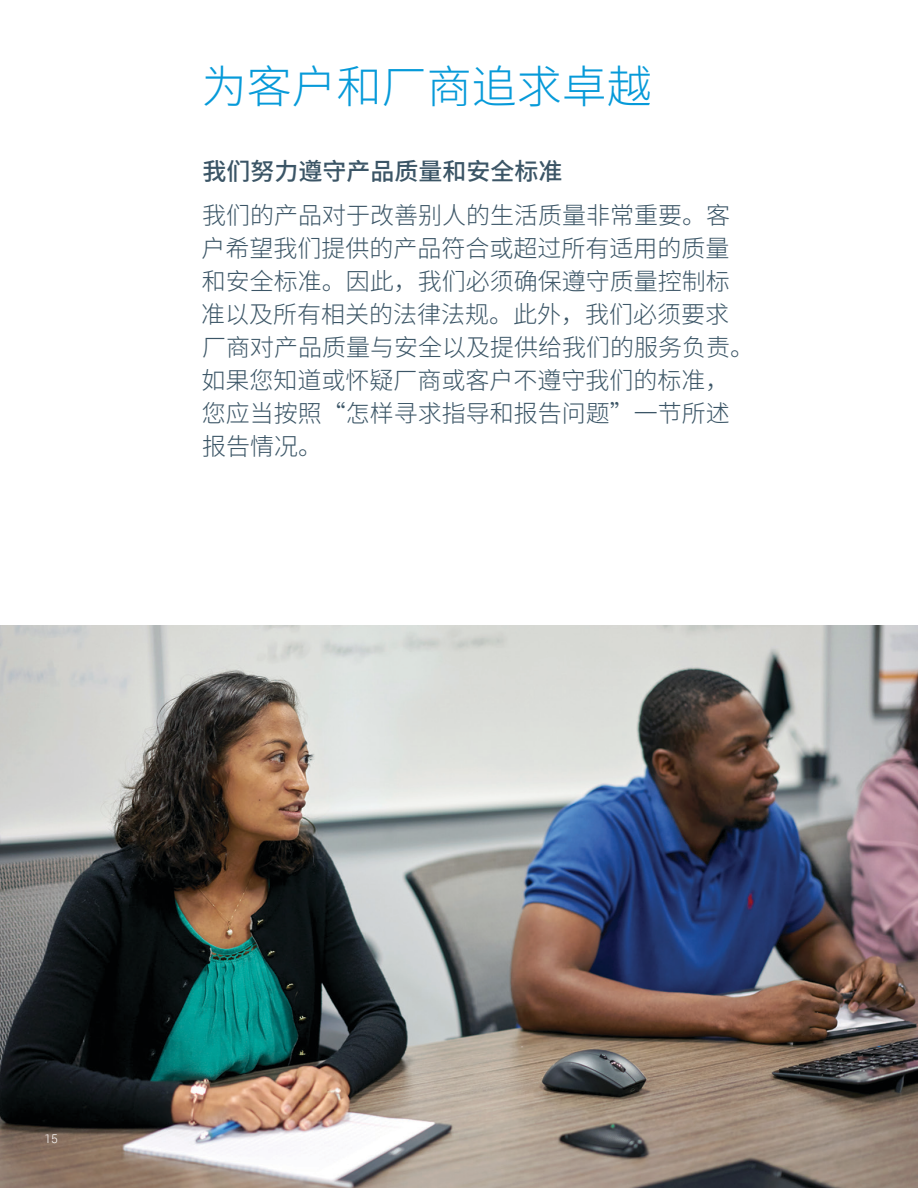
<style>
.page{position:relative;width:918px;height:1188px;background:#fff}
.page>*{position:absolute;margin:0;border:0;box-sizing:border-box;transform-origin:0 0}
.t1{font:300 45px "Noto Sans CJ Ksc";color:#069ad9}
.t2{font:300 24px/33px "Noto Sans CJ Ksc";color:#3b5566}
.t3{font:500 24px "Noto Sans CJ Ksc";color:#3b5566}
.Paragraph_Style_1{font:300 12px "Roboto";color:#fff}
</style>
<div class="page">
<img style="left:0;top:626px;width:918px;height:562px">
<p class="t1" style="left:202px;top:61px;width:451px">为客户和厂商追求卓越</p>
<p class="t3" style="left:203px;top:158px;width:361px">我们努力遵守产品质量和安全标准</p>
<p class="t2" style="left:201px;top:199px;width:554px">我们的产品对于改善别人的生活质量非常重要。客户希望我们提供的产品符合或超过所有适用的质量和安全标准。因此，我们必须确保遵守质量控制标准以及所有相关的法律法规。此外，我们必须要求厂商对产品质量与安全以及提供给我们的服务负责。如果您知道或怀疑厂商或客户不遵守我们的标准，您应当按照“怎样寻求指导和报告问题”一节所述报告情况。</p>
<p class="Paragraph_Style_1" style="left:44px;top:1131px;width:15px">15</p>
</div>
